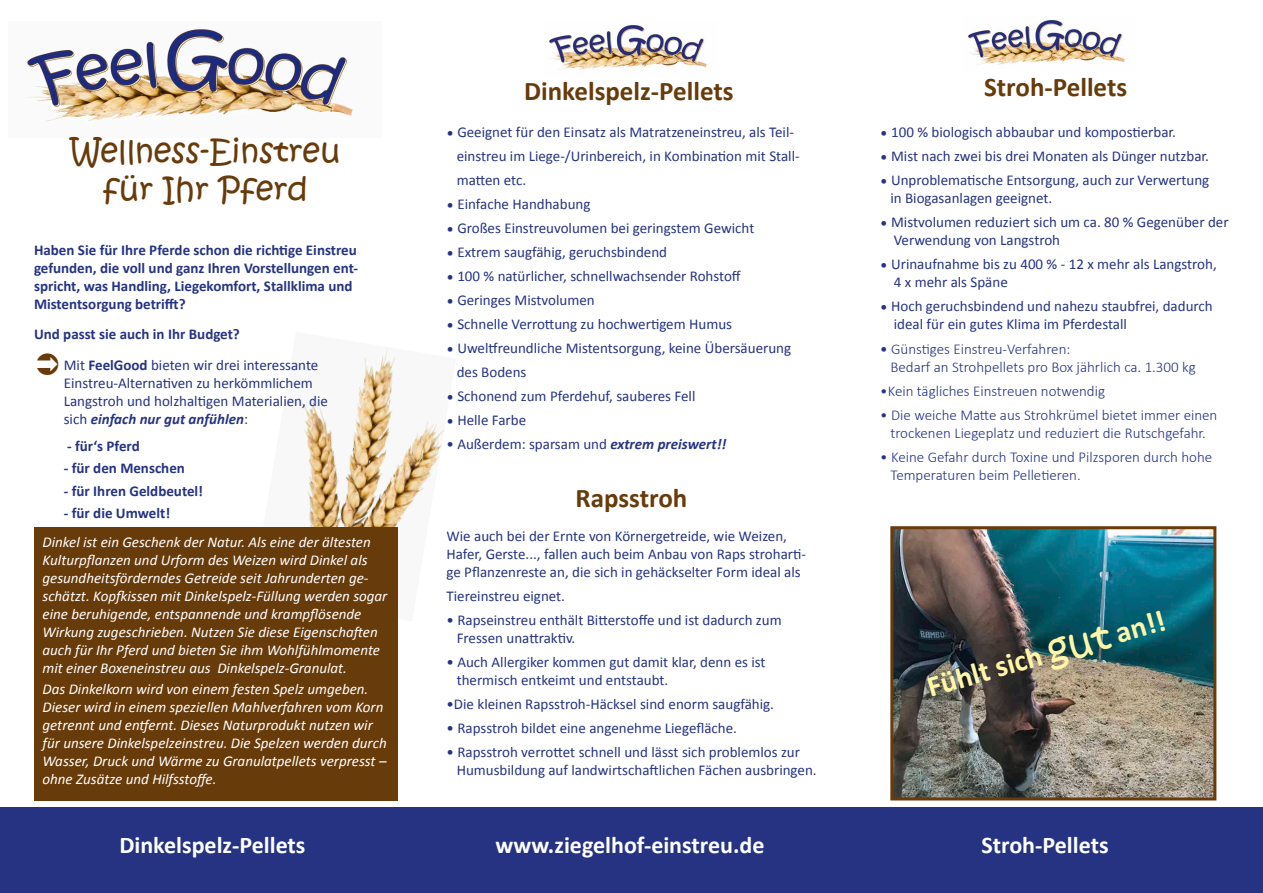
<style>
.page{position:relative;width:1263px;height:893px;background:#fff}
.page>*{position:absolute;margin:0;border:0;box-sizing:border-box;transform-origin:0 0}
.t1{font:31.5px/37.8px "Kristen ITC";color:#683b0b;text-align:center}
.t2{font:700 30px "Calibri";color:#fff6a8}
.t3{font:700 27px "Calibri";color:#683b0b}
.t4{font:700 24px "Calibri";color:#fff}
.t5{font:15px/18px "Calibri";color:#263382}
.t6{font:italic 15px/18px "Calibri";color:#fff}
.t7{font:300 15px/18px "Calibri";color:#263382}
.t8{font:700 15px/18px "Calibri";color:#263382}
.s1{font-weight:700}
.s2{font-weight:700;font-style:italic}
.s3{font-weight:400}
.s4{font-family:"Kristen ITC";font-weight:400;font-size:39px}
</style>
<div class="page">
<img style="left:301px;top:349px;width:143px;height:178px">
<img style="left:894px;top:530px;width:318px;height:266px">
<div style="left:890px;top:526px;width:326px;height:274px;border:3px solid #683b0b"></div>
<img style="left:26px;top:28px;width:329px;height:94px">
<img style="left:549px;top:24px;width:158px;height:46px">
<img style="left:968px;top:20px;width:157px;height:45px">
<div style="left:34px;top:527px;width:364px;height:274px;background:#683b0b"></div>
<div style="left:0;top:808px;width:1263px;height:85px;background:#263382"></div>
<h1 class="t1" style="left:71px;top:133px;width:271px">Wellness-Einstreu für Ihr Pferd</h1>
<p class="t8" style="left:34px;top:241px;width:326px">Haben Sie für Ihre Pferde schon die richtige Einstreu gefunden, die voll und ganz Ihren Vorstellungen ent&shy;spricht, was Handling, Liegekomfort, Stallklima und Mistentsorgung betrifft?</p>
<p class="t8" style="left:34px;top:325px;width:207px">Und passt sie auch in Ihr Budget?</p>
<p class="t5" style="left:64px;top:356px;width:266px">Mit <span class="s1">FeelGood</span> bieten wir drei interessante Einstreu-Alternativen zu herkömmlichem Langstroh und holzhaltigen Materialien, die sich <span class="s2">einfach nur gut anfühlen</span>:</p>
<p class="t8" style="left:67px;top:436px;width:74px">- für‘s Pferd</p>
<p class="t8" style="left:64px;top:459px;width:123px">- für den Menschen</p>
<p class="t8" style="left:64px;top:481px;width:141px">- für Ihren Geldbeutel!</p>
<p class="t8" style="left:64px;top:504px;width:108px">- für die Umwelt!</p>
<p class="t6" style="left:43px;top:532px;width:346px">Dinkel ist ein Geschenk der Natur. Als eine der ältesten Kulturpflanzen und Urform des Weizen wird Dinkel als gesundheitsförderndes Getreide seit Jahrunderten ge&shy;schätzt. Kopfkissen mit Dinkelspelz-Füllung werden sogar eine beruhigende, entspannende und krampflösende Wirkung zugeschrieben. Nutzen Sie diese Eigenschaften auch für Ihr Pferd und bieten Sie ihm Wohlfühlmomente mit einer Boxeneinstreu aus Dinkelspelz-Granulat.</p>
<p class="t6" style="left:43px;top:679px;width:346px">Das Dinkelkorn wird von einem festen Spelz umgeben.<br>Dieser wird in einem speziellen Mahlverfahren vom Korn getrennt und entfernt. Dieses Naturprodukt nutzen wir für unsere Dinkelspelzeinstreu. Die Spelzen werden durch Wasser, Druck und Wärme zu Granulatpellets verpresst – ohne Zusätze und Hilfsstoffe.</p>
<h3 class="t3" style="left:524px;top:74px;width:211px">Dinkelspelz-Pellets</h3>
<h3 class="t3" style="left:984px;top:70px;width:144px">Stroh-Pellets</h3>
<p class="t5" style="left:457px;top:120px;width:345px;line-height:24px;text-indent:-10px">• Geeignet für den Einsatz als Matratzeneinstreu, als Teil&shy;einstreu im Liege-/Urinbereich, in Kombination mit Stall&shy;matten etc.</p>
<p class="t5" style="left:446px;top:195px;width:146px">• Einfache Handhabung</p>
<p class="t5" style="left:446px;top:219px;width:309px">• Großes Einstreuvolumen bei geringstem Gewicht</p>
<p class="t5" style="left:446px;top:243px;width:222px">• Extrem saugfähig, geruchsbindend</p>
<p class="t5" style="left:446px;top:267px;width:296px">• 100 % natürlicher, schnellwachsender Rohstoff</p>
<p class="t5" style="left:446px;top:291px;width:150px">• Geringes Mistvolumen</p>
<p class="t5" style="left:446px;top:315px;width:287px">• Schnelle Verrottung zu hochwertigem Humus</p>
<p class="t5" style="left:457px;top:336px;width:336px;line-height:24px;text-indent:-10px">• Uweltfreundliche Mistentsorgung, keine Übersäuerung des Bodens</p>
<p class="t5" style="left:446px;top:387px;width:250px">• Schonend zum Pferdehuf, sauberes Fell</p>
<p class="t5" style="left:446px;top:411px;width:81px">• Helle Farbe</p>
<p class="t5" style="left:446px;top:435px;width:282px">• Außerdem: sparsam und <span class="s2">extrem preiswert!!</span></p>
<h3 class="t3" style="left:576px;top:481px;width:113px">Rapsstroh</h3>
<p class="t5" style="left:446px;top:527px;width:361px">Wie auch bei der Ernte von Körnergetreide, wie Weizen,<br>Hafer, Gerste..., fallen auch beim Anbau von Raps stroharti&shy;ge Pflanzenreste an, die sich in gehäckselter Form ideal als</p>
<p class="t5" style="left:446px;top:587px;width:120px">Tiereinstreu eignet.</p>
<p class="t5" style="left:457px;top:611px;width:326px;text-indent:-10px">• Rapseinstreu enthält Bitterstoffe und ist dadurch zum<br>Fressen unattraktiv.</p>
<p class="t5" style="left:457px;top:653px;width:310px;text-indent:-10px">• Auch Allergiker kommen gut damit klar, denn es ist thermisch entkeimt und entstaubt.</p>
<p class="t5" style="left:446px;top:695px;width:329px">•Die kleinen Rapsstroh-Häcksel sind enorm saugfähig.</p>
<p class="t5" style="left:446px;top:719px;width:292px">• Rapsstroh bildet eine angenehme Liegefläche.</p>
<p class="t5" style="left:457px;top:743px;width:361px;text-indent:-10px">• Rapsstroh verrottet schnell und lässt sich problemlos zur<br>Humusbildung auf landwirtschaftlichen Fächen ausbringen.</p>
<p class="t5" style="left:880px;top:123px;width:297px">• 100 % biologisch abbaubar und kompostierbar.</p>
<p class="t5" style="left:880px;top:147px;width:330px">• Mist nach zwei bis drei Monaten als Dünger nutzbar.</p>
<p class="t5" style="left:890px;top:171px;width:320px;text-indent:-10px">• Unproblematische Entsorgung, auch zur Verwertung in Biogasanlagen geeignet.</p>
<p class="t5" style="left:894px;top:213px;width:336px;text-indent:-14px">• Mistvolumen reduziert sich um ca. 80 % Gegenüber der<br>Verwendung von Langstroh</p>
<p class="t5" style="left:894px;top:255px;width:324px;text-indent:-14px">• Urinaufnahme bis zu 400 % - 12 x mehr als Langstroh,<br>4 x mehr als Späne</p>
<p class="t5" style="left:894px;top:297px;width:320px;text-indent:-14px">• Hoch geruchsbindend und nahezu staubfrei, dadurch ideal für ein gutes Klima im Pferdestall</p>
<p class="t7" style="left:890px;top:340px;width:307px;text-indent:-10px"><span class="s3">•</span> Günstiges Einstreu-Verfahren:<br>Bedarf an Strohpellets pro Box jährlich ca. 1.300 kg</p>
<p class="t7" style="left:880px;top:382px;width:226px">•Kein tägliches Einstreuen notwendig</p>
<p class="t7" style="left:880px;top:406px;width:339px;text-align:center">• Die weiche Matte aus Strohkrümel bietet immer einen trockenen Liegeplatz und reduziert die Rutschgefahr.</p>
<p class="t7" style="left:890px;top:448px;width:323px;text-indent:-10px">• Keine Gefahr durch Toxine und Pilzsporen durch hohe<br>Temperaturen beim Pelletieren.</p>
<h2 class="t2" style="left:922px;top:669px;width:248px;rotate:-16deg">Fühlt sich <span class="s4">gut</span> an!!</h2>
<h3 class="t4" style="left:119px;top:830px;width:188px">Dinkelspelz-Pellets</h3>
<h3 class="t4" style="left:495px;top:830px;width:270px">www.ziegelhof-einstreu.de</h3>
<h3 class="t4" style="left:981px;top:830px;width:129px">Stroh-Pellets</h3>
</div>
